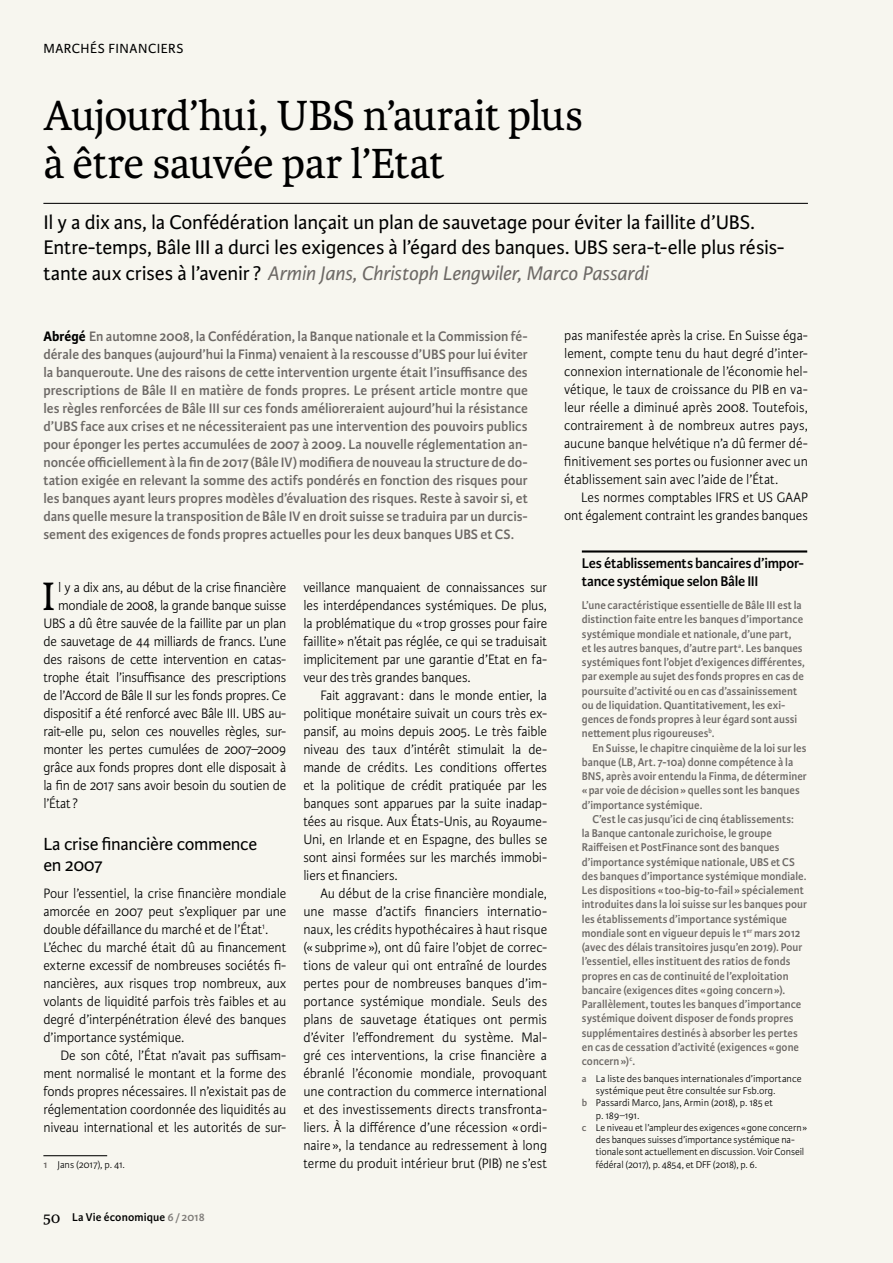
<style>
.page{position:relative;width:893px;height:1263px;background:#f7f6ef}
.page>*{position:absolute;margin:0;border:0;box-sizing:border-box;transform-origin:0 0}
.t1{font:45px/48px "Karmina";letter-spacing:-.015em;color:#000}
.t2{font:42.3px "Karmina";color:#000;scale:.96 1}
.t3{font:21px/25.5px "Karmina Sans";letter-spacing:-.005em;color:#000}
.t4{font:18.75px/21px "Karmina Sans";letter-spacing:-.015em;color:#000}
.t5{font:600 15px/18px "Karmina Sans";letter-spacing:-.015em;color:#000}
.t6{font:600 14.7px/18px "Karmina Sans";color:#6d6966;text-align:justify}
.t7{font:300 14.55px/18px "Karmina Sans";letter-spacing:-.01em;color:#000;text-align:justify;scale:.96 1}
.t8{font:14.1px "Karmina Sans";letter-spacing:.04em;color:#000}
.t9{font:600 12px/14.2px "Karmina Sans";letter-spacing:.005em;color:#6d6966;scale:.95 1}
.t10{font:600 12px "Karmina Sans";letter-spacing:.01em;color:#000}
.t11{font:300 10.5px "Karmina Sans";letter-spacing:-.005em;color:#000}
.s1{font-style:italic;color:#6d6966}
.s2{font-weight:700;color:#000}
.s3{font-weight:600;color:#6d6966}
.s4{font-family:"Karmina";font-weight:400;font-size:16.5px}
.s5{color:#817e7b}
</style>
<div class="page">
<hr style="left:43px;top:203px;width:765px;height:1px;background:#000">
<hr style="left:43px;top:1155px;width:64px;height:1px;background:#000">
<hr style="left:582px;top:550px;width:225px;height:2px;background:#000">
<p class="t8" style="left:43px;top:41px;width:142px">MARCHÉS FINANCIERS</p>
<h1 class="t1" style="left:43px;top:92px;width:541px">Aujourd’hui, UBS n’aurait plus à être sauvée par l’Etat</h1>
<p class="t3" style="left:43px;top:209px;width:743px">Il y a dix ans, la Confédération lançait un plan de sauvetage pour éviter la faillite d’UBS.<br>Entre-temps, Bâle III a durci les exigences à l’égard des banques. UBS sera-t-elle plus résis&shy;tante aux crises à l’avenir ? <span class="s1">Armin Jans, Christoph Lengwiler, Marco Passardi</span></p>
<p class="t6" style="left:43px;top:327px;width:486px"><span class="s2">Abrégé</span> En automne 2008, la Confédération, la Banque nationale et la Commission fé&shy;dérale des banques (aujourd’hui la Finma) venaient à la rescousse d’UBS pour lui éviter la banqueroute. Une des raisons de cette intervention urgente était l’insuffisance des prescriptions de Bâle II en matière de fonds propres. Le présent article montre que les règles renforcées de Bâle III sur ces fonds amélioreraient aujourd’hui la résistance d’UBS face aux crises et ne nécessiteraient pas une intervention des pouvoirs publics pour éponger les pertes accumulées de 2007 à 2009. La nouvelle réglementation an&shy;noncée officiellement à la fin de 2017 (Bâle IV) modifiera de nouveau la structure de do&shy;tation exigée en relevant la somme des actifs pondérés en fonction des risques pour les banques ayant leurs propres modèles d’évaluation des risques. Reste à savoir si, et dans quelle mesure la transposition de Bâle IV en droit suisse se traduira par un durcis&shy;sement des exigences de fonds propres actuelles pour les deux banques UBS et CS.</p>
<h2 class="t2" style="left:42px;top:573px;width:15px">I</h2>
<p class="t7" style="left:58px;top:579px;width:239px">l y a dix ans, au début de la crise financière</p>
<p class="t7" style="left:58px;top:597px;width:239px">mondiale de 2008, la grande banque suisse</p>
<p class="t7" style="left:43px;top:615px;width:254px">UBS a dû être sauvée de la faillite par un plan</p>
<p class="t7" style="left:43px;top:633px;width:255px">de sauvetage de 44 milliards de francs. L’une</p>
<p class="t7" style="left:43px;top:651px;width:255px">des raisons de cette intervention en catas-</p>
<p class="t7" style="left:43px;top:669px;width:255px">trophe était l’insuffisance des prescriptions</p>
<p class="t7" style="left:43px;top:687px;width:255px">de l’Accord de Bâle II sur les fonds propres. Ce</p>
<p class="t7" style="left:43px;top:705px;width:255px">dispositif a été renforcé avec Bâle III. UBS au-</p>
<p class="t7" style="left:43px;top:723px;width:255px">rait-elle pu, selon ces nouvelles règles, sur-</p>
<p class="t7" style="left:43px;top:741px;width:255px">monter les pertes cumulées de 2007–2009</p>
<p class="t7" style="left:43px;top:759px;width:255px">grâce aux fonds propres dont elle disposait à</p>
<p class="t7" style="left:43px;top:777px;width:255px">la fin de 2017 sans avoir besoin du soutien de</p>
<p class="t7" style="left:43px;top:795px;width:37px">l’État?</p>
<p class="t4" style="left:43px;top:834px;width:215px">La crise financière commence en 2007</p>
<p class="t7" style="left:43px;top:885px;width:255px;text-align:left">Pour l’essentiel, la crise financière mondiale amorcée en 2007 peut s’expliquer par une double défaillance du marché et de l’État<sup>1</sup>.<br>L’échec du marché était dû au financement externe excessif de nombreuses sociétés fi&shy;nancières, aux risques trop nombreux, aux volants de liquidité parfois très faibles et au degré d’interpénétration élevé des banques d’importance systémique.</p>
<p class="t7" style="left:43px;top:1047px;width:255px;text-indent:17px">De son côté, l’État n’avait pas suffisam&shy;ment normalisé le montant et la forme des fonds propres nécessaires. Il n’existait pas de réglementation coordonnée des liquidités au niveau international et les autorités de sur-</p>
<p class="t11" style="left:43px;top:1159px;width:83px"><span class="s3">1</span> Jans (2017), p. 41.</p>
<p class="t10" style="left:43px;top:1210px;width:163px"><span class="s4">50</span> La Vie économique <span class="s5">6/2018</span></p>
<p class="t7" style="left:303px;top:579px;width:255px">veillance manquaient de connaissances sur les interdépendances systémiques. De plus, la problématique du «trop grosses pour faire faillite» n’était pas réglée, ce qui se traduisait implicitement par une garantie d’Etat en fa&shy;veur des très grandes banques.</p>
<p class="t7" style="left:303px;top:687px;width:255px;text-indent:17px">Fait aggravant: dans le monde entier, la politique monétaire suivait un cours très ex&shy;pansif, au moins depuis 2005. Le très faible niveau des taux d’intérêt stimulait la de&shy;mande de crédits. Les conditions offertes et la politique de crédit pratiquée par les banques sont apparues par la suite inadap&shy;tées au risque. Aux États-Unis, au Royaume-Uni, en Irlande et en Espagne, des bulles se sont ainsi formées sur les marchés immobi&shy;liers et financiers.</p>
<p class="t7" style="left:303px;top:885px;width:255px;text-indent:17px">Au début de la crise financière mondiale, une masse d’actifs financiers internatio&shy;naux, les crédits hypothécaires à haut risque (« subprime »), ont dû faire l’objet de correc&shy;tions de valeur qui ont entraîné de lourdes pertes pour de nombreuses banques d’im&shy;portance systémique mondiale. Seuls des plans de sauvetage étatiques ont permis d’éviter l’effondrement du système. Mal&shy;gré ces interventions, la crise financière a ébranlé l’économie mondiale, provoquant une contraction du commerce international et des investissements directs transfronta&shy;liers. À la différence d’une récession «ordi&shy;naire », la tendance au redressement à long terme du produit intérieur brut (PIB) ne s’est</p>
<p class="t7" style="left:564px;top:327px;width:255px">pas manifestée après la crise. En Suisse éga&shy;lement, compte tenu du haut degré d’inter&shy;connexion internationale de l’économie hel&shy;vétique, le taux de croissance du PIB en va&shy;leur réelle a diminué après 2008. Toutefois, contrairement à de nombreux autres pays, aucune banque helvétique n’a dû fermer dé&shy;finitivement ses portes ou fusionner avec un établissement sain avec l’aide de l’État.</p>
<p class="t7" style="left:564px;top:489px;width:255px;text-align:right">Les normes comptables IFRS et US GAAP ont également contraint les grandes banques</p>
<p class="t5" style="left:582px;top:555px;width:224px">Les établissements bancaires d’impor&shy;tance systémique selon Bâle III</p>
<p class="t9" style="left:582px;top:598px;width:236px">L’une caractéristique essentielle de Bâle III est la distinction faite entre les banques d’importance systémique mondiale et nationale, d’une part,<br>et les autres banques, d’autre part<sup>a</sup>. Les banques systémiques font l’objet d’exigences différentes, par exemple au sujet des fonds propres en cas de poursuite d’activité ou en cas d’assainissement ou de liquidation. Quantitativement, les exi&shy;gences de fonds propres à leur égard sont aussi nettement plus rigoureuses<sup>b</sup>.</p>
<p class="t9" style="left:582px;top:741px;width:238px;text-indent:11px">En Suisse, le chapitre cinquième de la loi sur les banque (LB, Art. 7-10a) donne compétence à la BNS, après avoir entendu la Finma, de déterminer «par voie de décision» quelles sont les banques d’importance systémique.</p>
<p class="t9" style="left:582px;top:812px;width:238px;text-indent:11px">C’est le cas jusqu’ici de cinq établissements:<br>la Banque cantonale zurichoise, le groupe Raiffeisen et PostFinance sont des banques d’importance systémique nationale, UBS et CS des banques d’importance systémique mondiale.<br>Les dispositions «too-big-to-fail» spécialement introduites dans la loi suisse sur les banques pour les établissements d’importance systémique mondiale sont en vigueur depuis le 1<sup>er</sup> mars 2012 (avec des délais transitoires jusqu’en 2019). Pour l’essentiel, elles instituent des ratios de fonds propres en cas de continuité de l’exploitation bancaire (exigences dites «going concern»).<br>Parallèlement, toutes les banques d’importance systémique doivent disposer de fonds propres supplémentaires destinés à absorber les pertes en cas de cessation d’activité (exigences «gone concern»)<sup>c</sup>.</p>
<p class="t11" style="left:582px;top:1072px;width:221px"><span class="s3">a</span> La liste des banques internationales d’importance</p>
<p class="t11" style="left:596px;top:1085px;width:181px">systémique peut être consultée sur Fsb.org.</p>
<p class="t11" style="left:582px;top:1097px;width:193px"><span class="s3">b</span> Passardi Marco, Jans, Armin (2018), p. 185 et</p>
<p class="t11" style="left:596px;top:1109px;width:45px">p. 189–191.</p>
<p class="t11" style="left:582px;top:1122px;width:227px"><span class="s3">c</span> Le niveau et l’ampleur des exigences «gone concern»</p>
<p class="t11" style="left:596px;top:1134px;width:200px">des banques suisses d’importance systémique na-</p>
<p class="t11" style="left:596px;top:1146px;width:210px">tionale sont actuellement en discussion. Voir Conseil</p>
<p class="t11" style="left:596px;top:1158px;width:163px">fédéral (2017), p. 4854, et DFF (2018), p. 6.</p>
</div>
